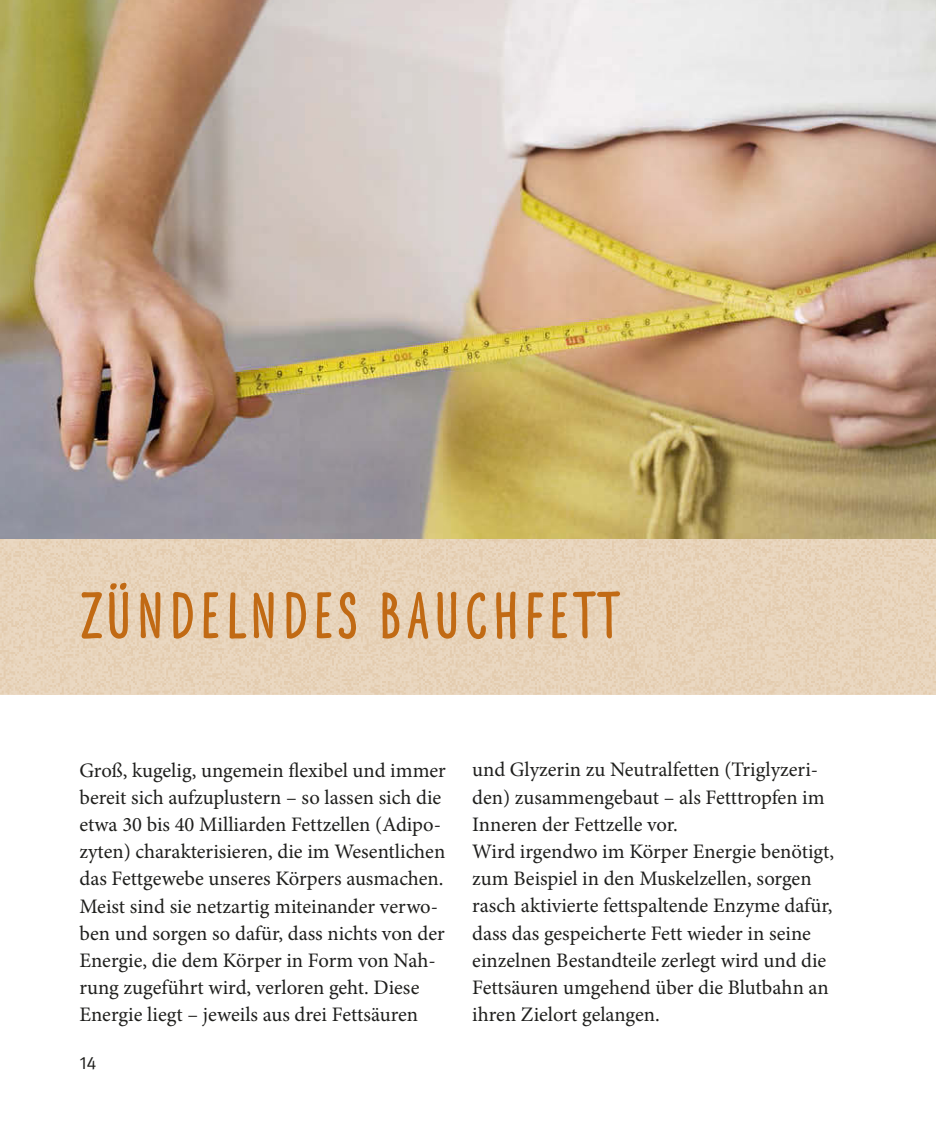
<style>
.page{position:relative;width:936px;height:1134px;background:#fff}
.page>*{position:absolute;margin:0;border:0;box-sizing:border-box;transform-origin:0 0}
.t1{font:900 58px "Frieda";letter-spacing:.07em;color:#c16a14}
.t2{font:20.6px/27.2px "Minion Pro";color:#1e1e1c}
.t3{font:18px "Meta OT Norm";color:#1e1e1c}
</style>
<div class="page">
<img style="left:0;top:539px;width:935px;height:156px">
<img style="left:0;top:0;width:935px;height:539px">
<h1 class="t1" style="left:79px;top:577px;width:541px">ZÜNDELNDES BAUCHFETT</h1>
<p class="t2" style="left:79px;top:756px;width:368px">Groß, kugelig, ungemein exibel und immer bereit sich aufzuplustern – so lassen sich die etwa 30 bis 40 Milliarden Fettzellen (Adipo&shy;zyten) charakterisieren, die im Wesentlichen das Fettgewebe unseres Körpers ausmachen.<br>Meist sind sie netzartig miteinander verwo&shy;ben und sorgen so dafür, dass nichts von der Energie, die dem Körper in Form von Nah&shy;rung zugeführt wird, verloren geht. Diese Energie liegt – jeweils aus drei Fettsäuren</p>
<p class="t2" style="left:472px;top:756px;width:363px">und Glyzerin zu Neutralfetten (Triglyzeri&shy;den) zusammengebaut – als Fetttropfen im Inneren der Fettzelle vor.<br>Wird irgendwo im Körper Energie benötigt, zum Beispiel in den Muskelzellen, sorgen rasch aktivierte fettspaltende Enzyme dafür, dass das gespeicherte Fett wieder in seine einzelnen Bestandteile zerlegt wird und die Fettsäuren umgehend über die Blutbahn an ihren Zielort gelangen.</p>
<p class="t3" style="left:79px;top:1052px;width:19px">14</p>
</div>
